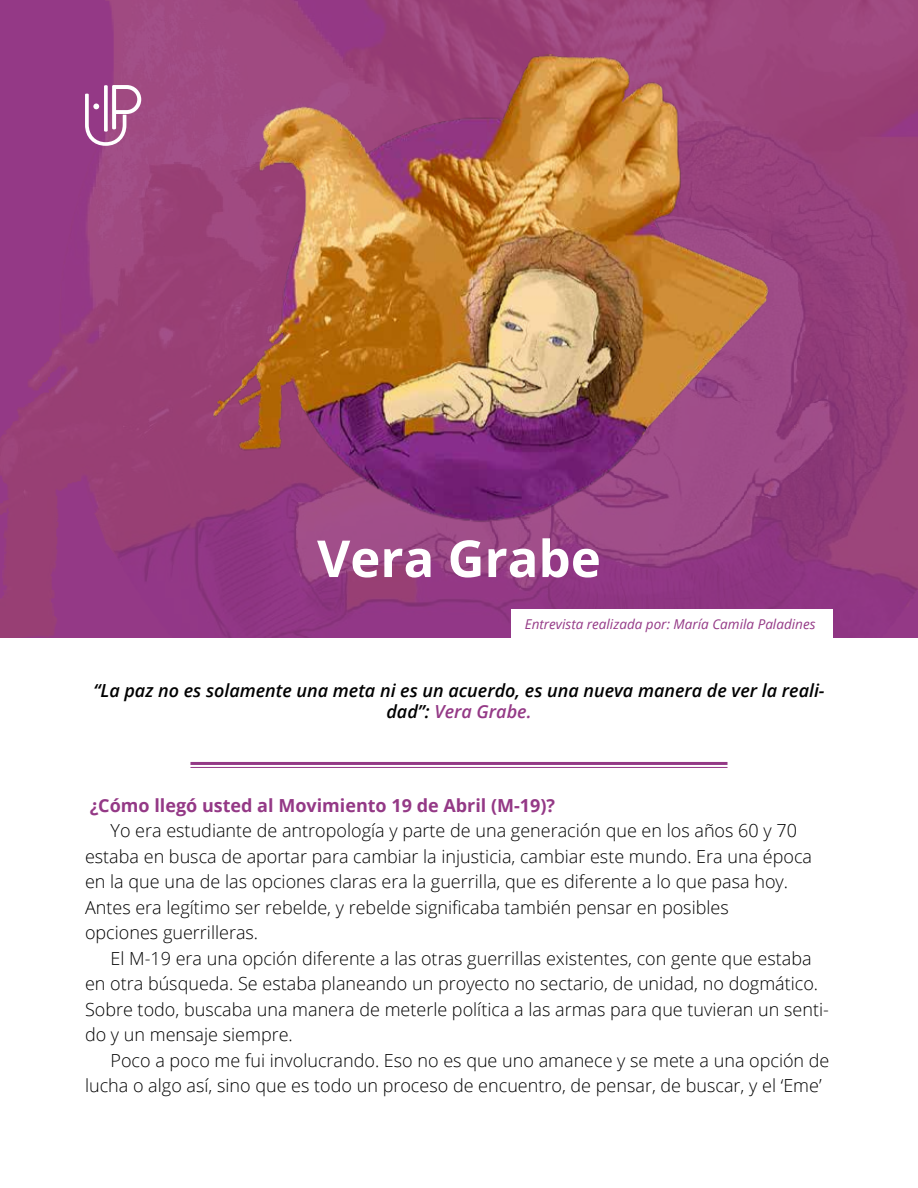
<style>
.page{position:relative;width:918px;height:1188px;background:#fff}
.page>*{position:absolute;margin:0;border:0;box-sizing:border-box;transform-origin:0 0}
.t1{font:700 51px "Open Sans";color:#fff}
.t2{font:300 18px/25.5px "Open Sans";color:#000}
.t3{font:italic 600 18px/21.6px "Open Sans";color:#000;text-align:center}
.t4{font:700 18px "Open Sans";color:#943986}
.t5{font:italic 13.5px "Open Sans";color:#943986}
.s1{color:#943986}
</style>
<div class="page">
<img style="left:0;top:0;width:918px;height:638px">
<hr style="left:190px;top:762px;width:538px;height:3px;background:#943986">
<hr style="left:190px;top:767px;width:538px;height:1px;background:#943986">
<div style="left:511px;top:609px;width:322px;height:31px;background:#fff"></div>
<img style="left:3px;top:53px;width:911px;height:480px">
<h1 class="t1" style="left:317px;top:523px;width:285px">Vera Grabe</h1>
<p class="t5" style="left:525px;top:615px;width:292px">Entrevista realizada por: María Camila Paladines</p>
<p class="t3" style="left:93px;top:679px;width:733px">“La paz no es solamente una meta ni es un acuerdo, es una nueva manera de ver la reali&shy;dad”: <span class="s1">Vera Grabe.</span></p>
<p class="t4" style="left:90px;top:793px;width:467px">¿Cómo llegó usted al Movimiento 19 de Abril (M-19)?</p>
<p class="t2" style="left:85px;top:818px;width:729px;text-indent:26px">Yo era estudiante de antropología y parte de una generación que en los años 60 y 70 estaba en busca de aportar para cambiar la injusticia, cambiar este mundo. Era una época en la que una de las opciones claras era la guerrilla, que es diferente a lo que pasa hoy.<br>Antes era legítimo ser rebelde, y rebelde significaba también pensar en posibles<br>opciones guerrilleras.</p>
<p class="t2" style="left:85px;top:945px;width:745px;text-indent:26px">El M-19 era una opción diferente a las otras guerrillas existentes, con gente que estaba en otra búsqueda. Se estaba planeando un proyecto no sectario, de unidad, no dogmático.<br>Sobre todo, buscaba una manera de meterle política a las armas para que tuvieran un senti&shy;do y un mensaje siempre.</p>
<p class="t2" style="left:85px;top:1047px;width:746px;text-indent:26px">Poco a poco me fui involucrando. Eso no es que uno amanece y se mete a una opción de lucha o algo así, sino que es todo un proceso de encuentro, de pensar, de buscar, y el ‘Eme’</p>
</div>
